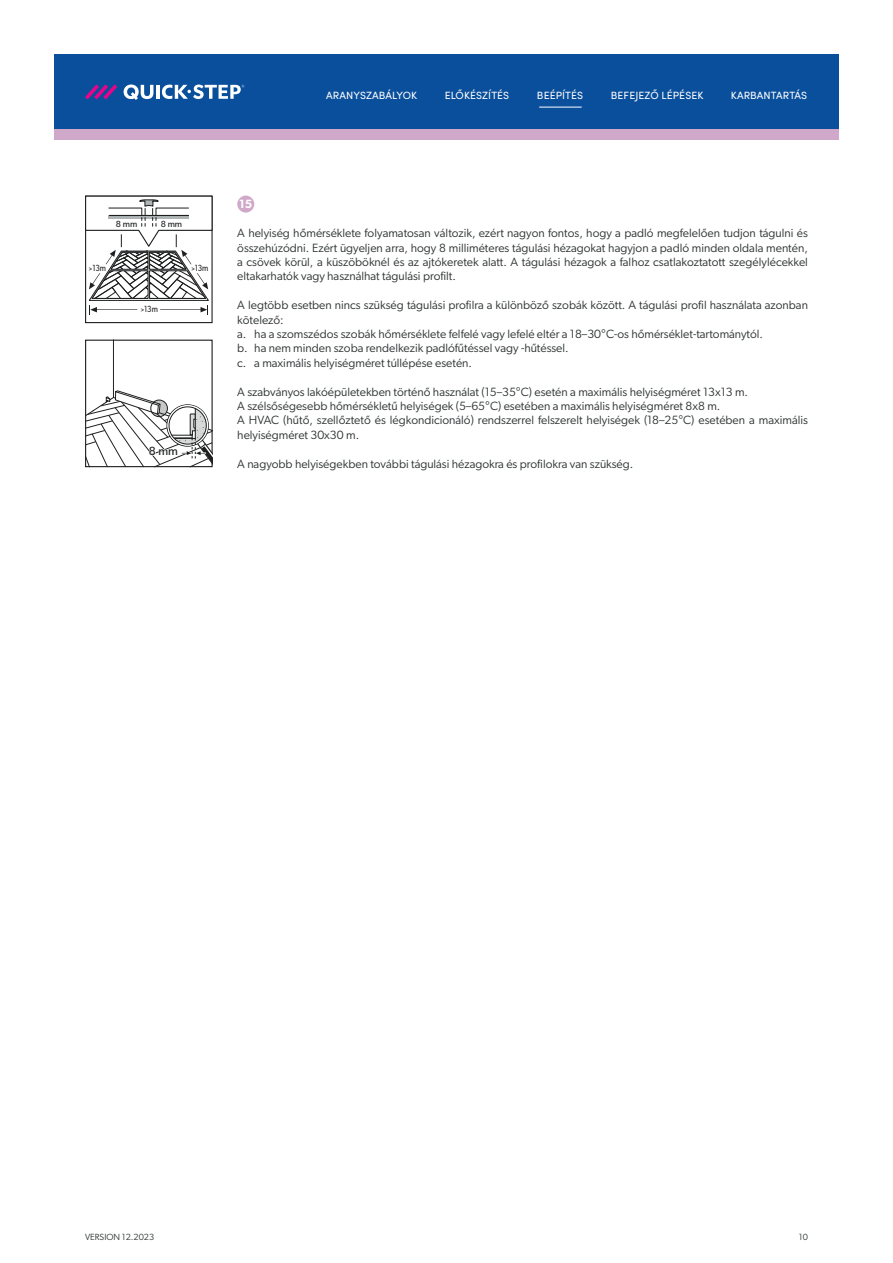
<style>
.page{position:relative;width:893px;height:1263px;background:#fff}
.page>*{position:absolute;margin:0;border:0;box-sizing:border-box;transform-origin:0 0}
.t1{font:12px/14.4px "Gibson";color:#2f3333}
.t2{font:600 12px "Gibson";color:#fff}
.t3{font:11.85px "Gibson";color:#040506}
.t4{font:10.5px "Sofia Pro";letter-spacing:.01em;color:#fff}
.t5{font:9px "Gibson";color:#2f3333}
.t6{font:8.85px "Gibson";color:#040506;scale:.85 1}
.t7{font:8.85px "Gibson";color:#040506}
.s1{font-weight:500;font-size:6px}
</style>
<div class="page">
<div style="left:54px;top:54px;width:785px;height:75px;background:#0a4f9c"></div>
<div style="left:54px;top:129px;width:785px;height:11px;background:#d0a8ca"></div>
<svg style="left:85px;top:84px;width:32px;height:15px"></svg>
<svg style="left:124px;top:85px;width:29px;height:15px"></svg>
<hr style="left:156px;top:85px;width:4px;height:14px;background:#fff">
<svg style="left:162px;top:85px;width:82px;height:14px"></svg>
<svg style="left:85px;top:196px;width:128px;height:118px"></svg>
<hr style="left:113px;top:340px;width:1px;height:57px;background:#040506">
<svg style="left:85px;top:390px;width:128px;height:77px"></svg>
<div style="left:237px;top:196px;width:17px;height:17px;background:#d0a8ca;border-radius:50%"></div>
<hr style="left:539px;top:107px;width:43px;height:1px;background:#fff">
<p class="t4" style="left:326px;top:87px;width:92px">ARANYSZABÁLYOK</p>
<p class="t4" style="left:445px;top:87px;width:66px">ELŐKÉSZÍTÉS</p>
<p class="t4" style="left:537px;top:87px;width:48px">BEÉPÍTÉS</p>
<p class="t4" style="left:611px;top:87px;width:94px">BEFEJEZŐ LÉPÉSEK</p>
<p class="t4" style="left:731px;top:87px;width:78px">KARBANTARTÁS</p>
<p class="t7" style="left:116px;top:218px;width:23px">8 mm</p>
<p class="t7" style="left:161px;top:218px;width:23px">8 mm</p>
<p class="t6" style="left:89px;top:262px;width:22px"><span class="s1">&gt;</span>13m</p>
<p class="t6" style="left:191px;top:262px;width:22px"><span class="s1">&gt;</span>13m</p>
<p class="t6" style="left:141px;top:304px;width:22px"><span class="s1">&gt;</span>13m</p>
<p class="t3" style="left:149px;top:444px;width:31px">8 mm</p>
<p class="t2" style="left:239px;top:197px;width:15px">15</p>
<p class="t1" style="left:237px;top:226px;width:572px;text-align:justify">A helyiség hőmérséklete folyamatosan változik, ezért nagyon fontos, hogy a padló megfelelően tudjon tágulni és összehúzódni. Ezért ügyeljen arra, hogy 8 milliméteres tágulási hézagokat hagyjon a padló minden oldala mentén, a csövek körül, a küszöböknél és az ajtókeretek alatt. A tágulási hézagok a falhoz csatlakoztatott szegélylécekkel eltakarhatók vagy használhat tágulási profilt.</p>
<p class="t1" style="left:237px;top:298px;width:572px">A legtöbb esetben nincs szükség tágulási profilra a különböző szobák között. A tágulási profil használata azonban kötelező:<br>a. ha a szomszédos szobák hőmérséklete felfelé vagy lefelé eltér a 18–30°C-os hőmérséklet-tartománytól.<br>b. ha nem minden szoba rendelkezik padlófűtéssel vagy -hűtéssel.<br>c. a maximális helyiségméret túllépése esetén.</p>
<p class="t1" style="left:237px;top:384px;width:572px">A szabványos lakóépületekben történő használat (15–35°C) esetén a maximális helyiségméret 13x13 m.<br>A szélsőségesebb hőmérsékletű helyiségek (5–65°C) esetében a maximális helyiségméret 8x8 m.<br>A HVAC (hűtő, szellőztető és légkondicionáló) rendszerrel felszerelt helyiségek (18–25°C) esetében a maximális helyiségméret 30x30 m.</p>
<p class="t1" style="left:237px;top:456px;width:398px">A nagyobb helyiségekben további tágulási hézagokra és profilokra van szükség.</p>
<p class="t5" style="left:85px;top:1231px;width:71px">VERSION 12.2023</p>
<p class="t5" style="left:799px;top:1231px;width:10px">10</p>
</div>
